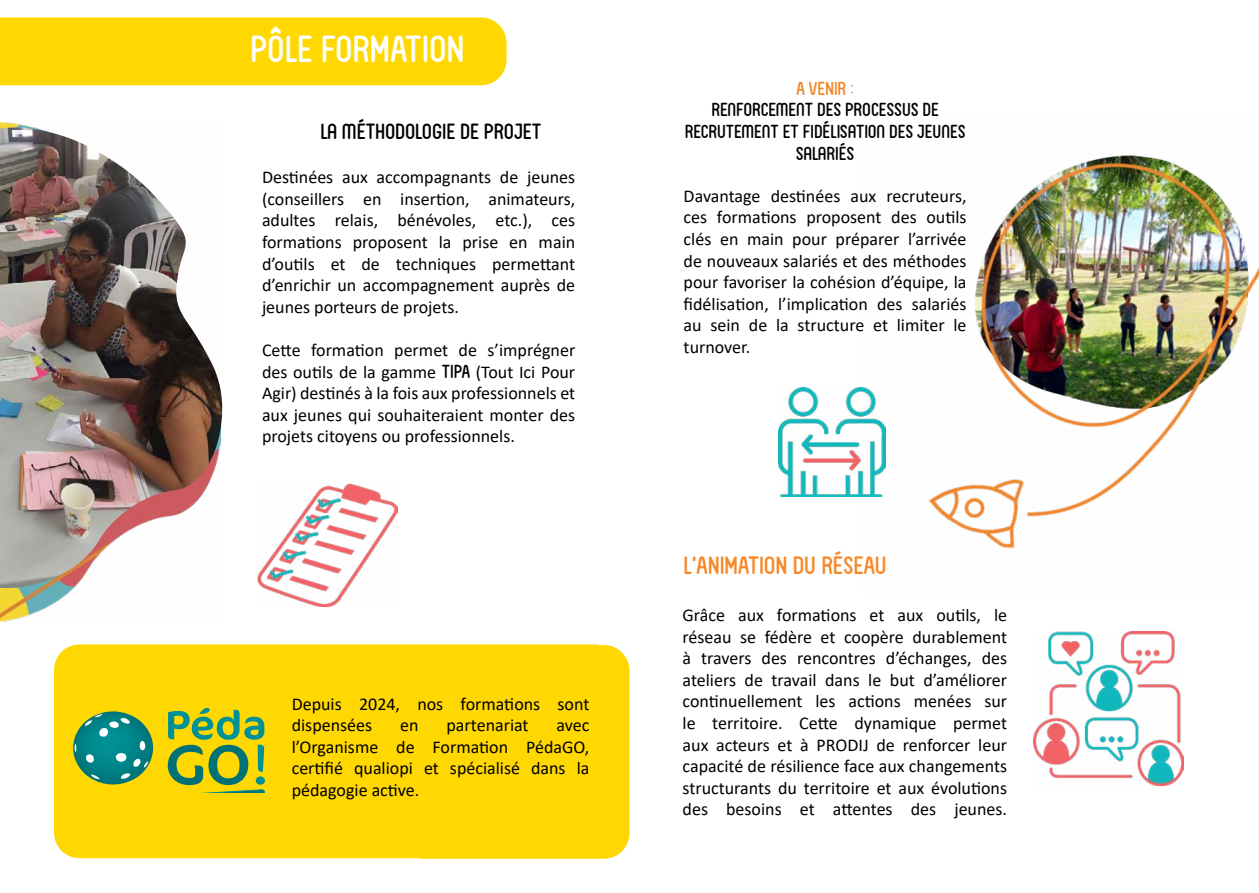
<style>
.page{position:relative;width:1259px;height:893px;background:#fff}
.page>*{position:absolute;margin:0;border:0;box-sizing:border-box;transform-origin:0 0}
.t1{font:36px "FV Almelo";color:#fff}
.t2{font:24px "FV Almelo";color:#f78828}
.t3{font:21px "FV Almelo";color:#000}
.t4{font:18px/21.6px "Calibri";color:#000;text-align:justify}
.t5{font:18px/21.6px "FV Almelo";color:#000;text-align:center}
.t6{font:18px "FV Almelo";color:#f1872b}
.s1{font-family:"FV Almelo"}
</style>
<div class="page">
<div style="left:54px;top:644px;width:544px;height:214px;background:#ffd802"></div>
<div style="left:419px;top:645px;width:210px;height:214px;background:#ffd802"></div>
<img style="left:258px;top:483px;width:139px;height:123px">
<svg style="left:73px;top:711px;width:80px;height:74px;background:#4c9e70"></svg>
<svg style="left:168px;top:708px;width:97px;height:84px;background:#9db734"></svg>
<img style="left:862px;top:155px;width:397px;height:394px">
<div style="left:0;top:17px;width:506px;height:68px;background:#ffd802"></div>
<img style="left:1033px;top:631px;width:150px;height:155px">
<img style="left:779px;top:388px;width:106px;height:109px">
<img style="left:0;top:123px;width:74px;height:498px">
<img style="left:0;top:127px;width:223px;height:461px">
<h1 class="t1" style="left:250px;top:27px;width:216px">PÔLE FORMATION</h1>
<p class="t3" style="left:320px;top:119px;width:223px">LA MÉTHODOLOGIE DE PROJET</p>
<p class="t4" style="left:262px;top:166px;width:315px">Destinées aux accompagnants de jeunes (conseillers en insertion, animateurs, adultes relais, bénévoles, etc.), ces formations proposent la prise en main d’outils et de techniques permettant d’enrichir un accompagnement auprès de jeunes porteurs de projets.</p>
<p class="t4" style="left:262px;top:339px;width:315px">Cette formation permet de s’imprégner des outils de la gamme <span class="s1">TIPA</span> (Tout Ici Pour Agir) destinés à la fois aux professionnels et aux jeunes qui souhaiteraient monter des projets citoyens ou professionnels.</p>
<p class="t4" style="left:292px;top:692px;width:299px">Depuis 2024, nos formations sont dispensées</p>
<p class="t4" style="left:400px;top:714px;width:20px">en</p>
<p class="t4" style="left:446px;top:714px;width:84px">partenariat</p>
<p class="t4" style="left:292px;top:714px;width:299px;text-indent:265px">avec l’Organisme de Formation PédaGO, certifié qualiopi et spécialisé dans la pédagogie active.</p>
<p class="t6" style="left:796px;top:78px;width:59px">A VENIR :</p>
<p class="t5" style="left:684px;top:98px;width:282px">RENFORCEMENT DES PROCESSUS DE<br>RECRUTEMENT ET FIDÉLISATION DES JEUNES<br>SALARIÉS</p>
<p class="t4" style="left:683px;top:185px;width:284px">Davantage destinées aux recruteurs, ces formations proposent des outils clés en main pour préparer l’arrivée de nouveaux salariés et des méthodes pour favoriser la cohésion d’équipe, la fidélisation, l’implication des salariés au sein de la structure et limiter le turnover.</p>
<h2 class="t2" style="left:683px;top:551px;width:204px">L’ANIMATION DU RÉSEAU</h2>
<p class="t4" style="left:682px;top:604px;width:326px">Grâce aux formations et aux outils, le réseau se fédère et coopère durablement à travers des rencontres d’échanges, des ateliers de travail dans le but d’améliorer continuellement les actions menées sur le territoire. Cette dynamique permet aux acteurs et à PRODIJ de renforcer leur capacité de résilience face aux changements structurants du territoire et aux évolutions des besoins et attentes des jeunes.</p>
</div>
